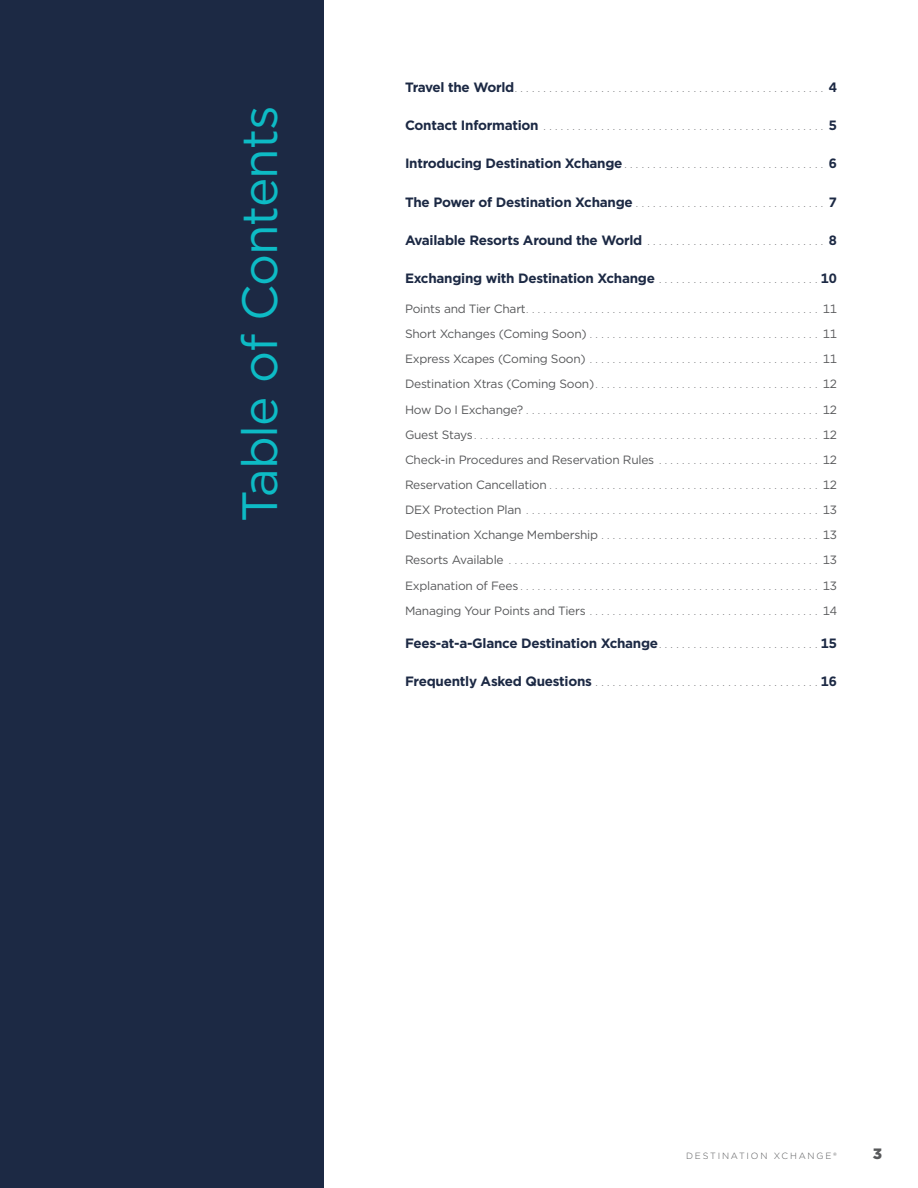
<style>
.page{position:relative;width:918px;height:1188px;background:#fff}
.page>*{position:absolute;margin:0;border:0;box-sizing:border-box;transform-origin:0 0}
.t1{font:49.5px "Gotham";letter-spacing:-.02em;color:#0dbbc5}
.t2{font:900 15px "Gotham";color:#57585a}
.t3{font:700 13.5px "Gotham";letter-spacing:-.02em;color:#1c2944}
.t4{font:12px "Gotham";letter-spacing:-.02em;color:#57585a}
.t5{font:300 10.5px "Gotham";color:#57585a}
.t6{font:300 9px "Gotham";letter-spacing:.2em;color:#57585a}
.s1{font-weight:700;font-size:13.5px;color:#1c2944}
.s2{font-weight:300;font-size:10.5px;color:#57585a}
.s3{font-weight:400;font-size:12px}
.s4{font-weight:300;font-size:10.5px}
</style>
<div class="page">
<div style="left:0;top:0;width:324px;height:1188px;background:#1c2944"></div>
<h1 class="t1" style="left:228px;top:522px;width:417px;rotate:-90deg">Table of Contents</h1>
<p class="t5" style="left:405px;top:81px;width:434px"><span class="s1">Travel the World</span> . . . . . . . . . . . . . . . . . . . . . . . . . . . . . . . . . . . . . . . . . . . . . . . . . . . . . . <span class="s1">4</span></p>
<p class="t5" style="left:405px;top:120px;width:433px"><span class="s1">Contact Information</span> . . . . . . . . . . . . . . . . . . . . . . . . . . . . . . . . . . . . . . . . . . . . . . . . . <span class="s1">5</span></p>
<p class="t5" style="left:405px;top:158px;width:433px"><span class="s1">Introducing Destination Xchange</span> . . . . . . . . . . . . . . . . . . . . . . . . . . . . . . . . . . . <span class="s1">6</span></p>
<p class="t5" style="left:405px;top:196px;width:433px"><span class="s1">The Power of Destination Xchange</span> . . . . . . . . . . . . . . . . . . . . . . . . . . . . . . . . . <span class="s1">7</span></p>
<p class="t3" style="left:405px;top:231px;width:433px">Available Resorts Around the World <span class="s2">. . . . . . . . . . . . . . . . . . . . . . . . . . . . . . .</span> 8</p>
<p class="t3" style="left:405px;top:269px;width:434px">Exchanging with Destination Xchange <span class="s2">. . . . . . . . . . . . . . . . . . . . . . . . . . . .</span> 10</p>
<p class="t5" style="left:405px;top:303px;width:434px"><span class="s3">Points and Tier Chart</span> . . . . . . . . . . . . . . . . . . . . . . . . . . . . . . . . . . . . . . . . . . . . . . . . . . . <span class="s3">11</span></p>
<p class="t5" style="left:405px;top:328px;width:433px"><span class="s3">Short Xchanges (Coming Soon)</span> . . . . . . . . . . . . . . . . . . . . . . . . . . . . . . . . . . . . . . . . <span class="s3">11</span></p>
<p class="t5" style="left:405px;top:353px;width:433px"><span class="s3">Express Xcapes (Coming Soon)</span> . . . . . . . . . . . . . . . . . . . . . . . . . . . . . . . . . . . . . . . . <span class="s3">11</span></p>
<p class="t5" style="left:405px;top:378px;width:433px"><span class="s3">Destination Xtras (Coming Soon)</span> . . . . . . . . . . . . . . . . . . . . . . . . . . . . . . . . . . . . . . . <span class="s3">12</span></p>
<p class="t5" style="left:405px;top:403px;width:433px"><span class="s3">How Do I Exchange?</span> . . . . . . . . . . . . . . . . . . . . . . . . . . . . . . . . . . . . . . . . . . . . . . . . . . . <span class="s3">12</span></p>
<p class="t5" style="left:405px;top:428px;width:433px"><span class="s3">Guest Stays</span> . . . . . . . . . . . . . . . . . . . . . . . . . . . . . . . . . . . . . . . . . . . . . . . . . . . . . . . . . . . . <span class="s3">12</span></p>
<p class="t4" style="left:405px;top:452px;width:433px">Check-in Procedures and Reservation Rules <span class="s4">. . . . . . . . . . . . . . . . . . . . . . . . . . . .</span> 12</p>
<p class="t5" style="left:405px;top:479px;width:433px"><span class="s3">Reservation Cancellation</span> . . . . . . . . . . . . . . . . . . . . . . . . . . . . . . . . . . . . . . . . . . . . . . . <span class="s3">12</span></p>
<p class="t5" style="left:405px;top:504px;width:433px"><span class="s3">DEX Protection Plan</span> . . . . . . . . . . . . . . . . . . . . . . . . . . . . . . . . . . . . . . . . . . . . . . . . . . . <span class="s3">13</span></p>
<p class="t5" style="left:405px;top:529px;width:433px"><span class="s3">Destination Xchange Membership</span> . . . . . . . . . . . . . . . . . . . . . . . . . . . . . . . . . . . . . . <span class="s3">13</span></p>
<p class="t5" style="left:405px;top:554px;width:433px"><span class="s3">Resorts Available</span> . . . . . . . . . . . . . . . . . . . . . . . . . . . . . . . . . . . . . . . . . . . . . . . . . . . . . . <span class="s3">13</span></p>
<p class="t5" style="left:405px;top:579px;width:433px"><span class="s3">Explanation of Fees</span> . . . . . . . . . . . . . . . . . . . . . . . . . . . . . . . . . . . . . . . . . . . . . . . . . . . . <span class="s3">13</span></p>
<p class="t5" style="left:405px;top:604px;width:433px"><span class="s3">Managing Your Points and Tiers</span> . . . . . . . . . . . . . . . . . . . . . . . . . . . . . . . . . . . . . . . . <span class="s3">14</span></p>
<p class="t3" style="left:405px;top:634px;width:434px">Fees-at-a-Glance Destination Xchange <span class="s2">. . . . . . . . . . . . . . . . . . . . . . . . . . . .</span> 15</p>
<p class="t5" style="left:405px;top:676px;width:434px"><span class="s1">Frequently Asked Questions</span> . . . . . . . . . . . . . . . . . . . . . . . . . . . . . . . . . . . . . . . <span class="s1">16</span></p>
<p class="t6" style="left:686px;top:1150px;width:152px">DESTINATION XCHANGE®</p>
<h2 class="t2" style="left:873px;top:1144px;width:11px">3</h2>
</div>
